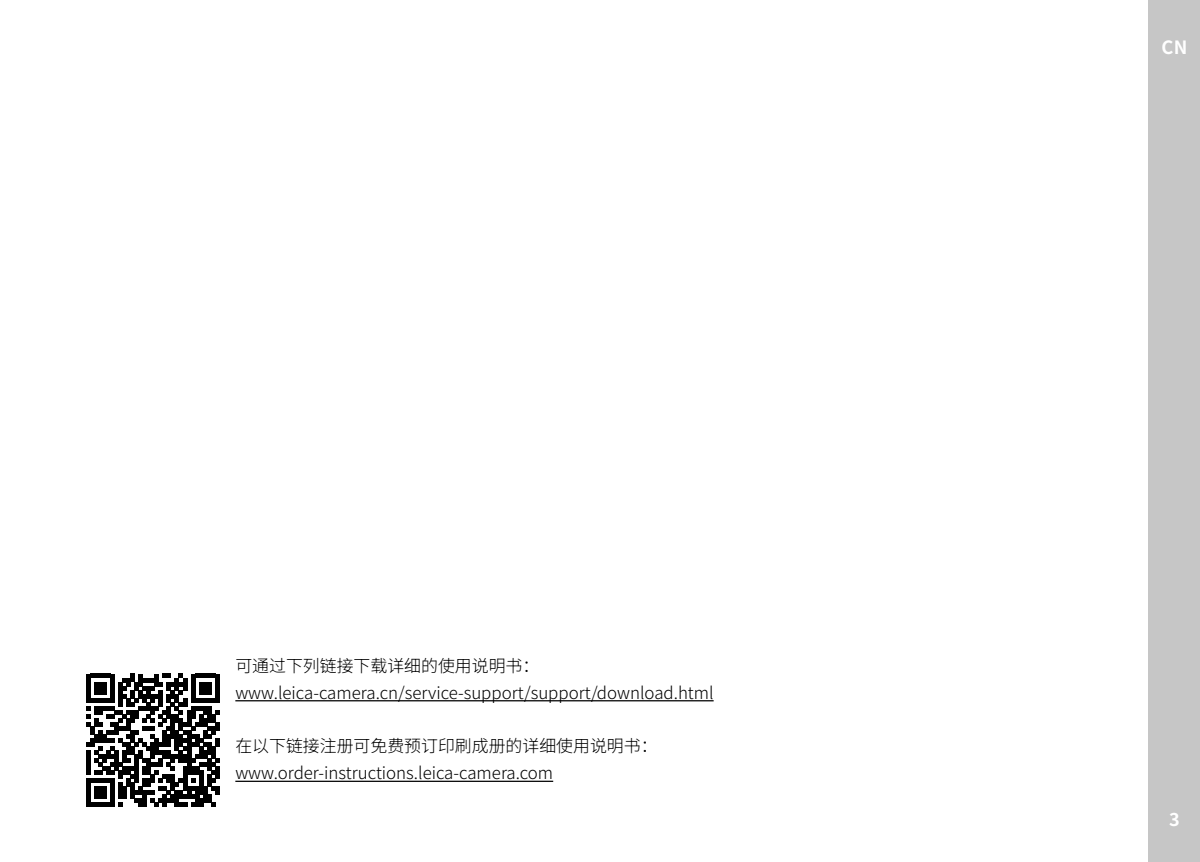
<style>
.page{position:relative;width:1200px;height:862px;background:#fff}
.page>*{position:absolute;margin:0;border:0;box-sizing:border-box;transform-origin:0 0}
.t1{font:200 18.22px "Source Han Sans KVF";color:#fff}
.t2{font:200 18px "Source Han Sans CNVF";color:#fff}
.Text____Body_Text{font:200 16.88px "Source Han Sans CNVF";color:#000}
</style>
<div class="page">
<div style="left:1148px;top:0;width:51px;height:861px;background:#c6c6c6"></div>
<hr style="left:235px;top:699px;width:478px;height:2px;background:#000">
<hr style="left:235px;top:780px;width:318px;height:1px;background:#000">
<svg style="left:86px;top:673px;width:133px;height:133px"></svg>
<p class="Text____Body_Text" style="left:235px;top:655px;width:305px">可通过下列链接下载详细的使用说明书：</p>
<p class="Text____Body_Text" style="left:235px;top:682px;width:479px">www.leica-camera.cn/service-support/support/download.html</p>
<p class="Text____Body_Text" style="left:235px;top:736px;width:423px">在以下链接注册可免费预订印刷成册的详细使用说明书：</p>
<p class="Text____Body_Text" style="left:235px;top:763px;width:319px">www.order-instructions.leica-camera.com</p>
<p class="t1" style="left:1160px;top:37px;width:28px">CN</p>
<p class="t2" style="left:1168px;top:808px;width:12px">3</p>
</div>
